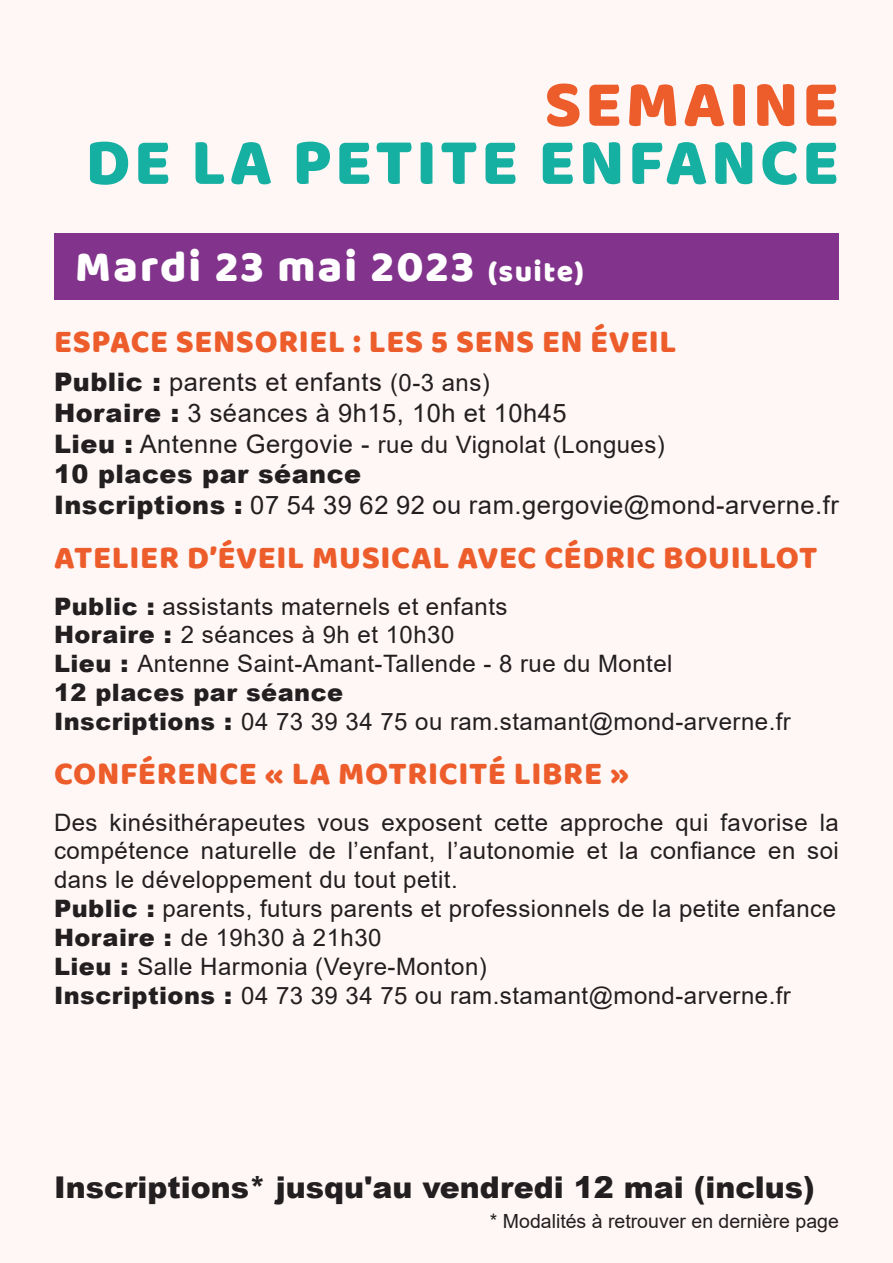
<style>
.page{position:relative;width:893px;height:1263px;background:#fef7f6}
.page>*{position:absolute;margin:0;border:0;box-sizing:border-box;transform-origin:0 0}
.t1{font:67.5px "Baloo Tamma";letter-spacing:.05em;color:#16b0a2}
.t2{font:67.5px "Baloo Tamma";letter-spacing:.05em;color:#ed5d2b}
.t3{font:45px "Baloo Tamma";letter-spacing:.05em;color:#fff}
.t4{font:33px "Baloo Tamma";letter-spacing:.02em;color:#ed5d2b}
.t5{font:900 30px "Arial";color:#231f20}
.t6{font:25.5px "Arial";letter-spacing:.02em;color:#231f20}
.t7{font:900 25.5px "Arial";letter-spacing:.02em;color:#231f20}
.t8{font:24px/28.8px "Arial";letter-spacing:.02em;color:#231f20;text-align:justify}
.t9{font:900 24px "Arial";letter-spacing:.02em;color:#231f20}
.t10{font:19.5px "Arial";color:#231f20}
.s1{font-size:30px}
.s2{font-weight:900}
.s3{font-size:24px}
.s4{font-weight:900;font-size:25.5px}
.s5{font-size:25.5px}
</style>
<div class="page">
<div style="left:54px;top:234px;width:785px;height:66px;background:#82348c"></div>
<p class="t2" style="left:544px;top:63px;width:296px">SEMAINE</p>
<p class="t1" style="left:86px;top:121px;width:755px">DE LA PETITE ENFANCE</p>
<p class="t3" style="left:75px;top:239px;width:510px">Mardi 23 mai 2023 <span class="s1">(suite)</span></p>
<p class="t4" style="left:54px;top:321px;width:624px">ESPACE SENSORIEL : LES 5 SENS EN ÉVEIL</p>
<p class="t6" style="left:54px;top:365px;width:437px"><span class="s2">Public :</span> parents et enfants <span class="s3">(0-3 ans)</span></p>
<p class="t6" style="left:54px;top:395px;width:514px"><span class="s2">Horaire :</span> 3 séances à 9h15, 10h et 10h45</p>
<p class="t8" style="left:54px;top:430px;width:612px"><span class="s4">Lieu :</span> <span class="s5">Antenne Gergovie -</span> rue du Vignolat (Longues)</p>
<p class="t7" style="left:54px;top:456px;width:309px">10 places par séance</p>
<p class="t6" style="left:54px;top:487px;width:786px"><span class="s2">Inscriptions :</span> 07 54 39 62 92 ou ram.gergovie@mond-arverne.fr</p>
<p class="t4" style="left:54px;top:537px;width:765px">ATELIER D’ÉVEIL MUSICAL AVEC CÉDRIC BOUILLOT</p>
<p class="t8" style="left:54px;top:592px;width:455px"><span class="s2">Public :</span> assistants maternels et enfants</p>
<p class="t8" style="left:54px;top:620px;width:402px"><span class="s2">Horaire :</span> 2 séances à 9h et 10h30</p>
<p class="t8" style="left:54px;top:649px;width:620px"><span class="s2">Lieu :</span> Antenne Saint-Amant-Tallende - 8 rue du Montel</p>
<p class="t9" style="left:54px;top:675px;width:291px">12 places par séance</p>
<p class="t8" style="left:54px;top:707px;width:738px"><span class="s2">Inscriptions :</span> 04 73 39 34 75 ou ram.stamant@mond-arverne.fr</p>
<p class="t4" style="left:54px;top:753px;width:576px">CONFÉRENCE « LA MOTRICITÉ LIBRE »</p>
<p class="t8" style="left:54px;top:808px;width:786px">Des kinésithérapeutes vous exposent cette approche qui favorise la compétence naturelle de l’enfant, l’autonomie et la confiance en soi dans le développement du tout petit.</p>
<p class="t8" style="left:54px;top:894px;width:783px"><span class="s2">Public :</span> parents, futurs parents et professionnels de la petite enfance</p>
<p class="t8" style="left:54px;top:923px;width:329px"><span class="s2">Horaire :</span> de 19h30 à 21h30</p>
<p class="t8" style="left:54px;top:952px;width:434px"><span class="s2">Lieu :</span> Salle Harmonia (Veyre-Monton)</p>
<p class="t8" style="left:54px;top:980px;width:738px"><span class="s2">Inscriptions :</span> 04 73 39 34 75 ou ram.stamant@mond-arverne.fr</p>
<p class="t5" style="left:54px;top:1166px;width:762px">Inscriptions* jusqu'au vendredi 12 mai (inclus)</p>
<p class="t10" style="left:490px;top:1207px;width:350px">* Modalités à retrouver en dernière page</p>
</div>
